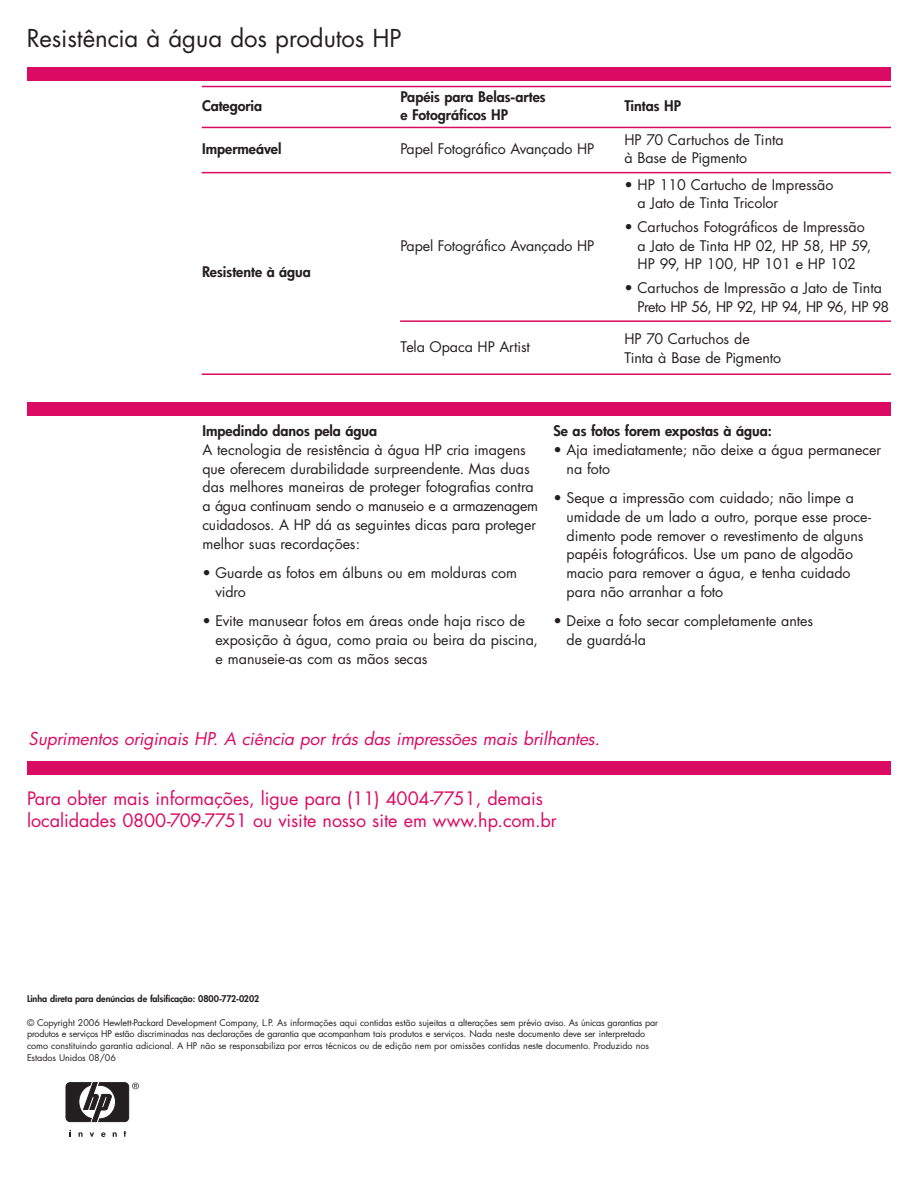
<style>
.page{position:relative;width:918px;height:1188px;background:#fff}
.page>*{position:absolute;margin:0;border:0;box-sizing:border-box;transform-origin:0 0}
.t1{font:24px "Futura";color:#231f20}
.t2{font:18px/22.5px "Futura";color:#db0a62}
.t3{font:italic 17.25px "Futura";color:#db0a62}
.t4{font:14.25px/18.8px "Futura";letter-spacing:-.005em;color:#231f20}
.t5{font:800 14.25px/18.6px "Futura";color:#231f20}
.t6{font:9px/11.7px "Futura";letter-spacing:-.01em;color:#231f20}
.t7{font:800 9px "Futura";letter-spacing:-.005em;color:#231f20}
</style>
<div class="page">
<hr style="left:202px;top:86px;width:689px;height:1px;background:#db0a62">
<hr style="left:202px;top:127px;width:689px;height:1px;background:#db0a62">
<hr style="left:202px;top:172px;width:689px;height:1px;background:#db0a62">
<hr style="left:400px;top:320px;width:491px;height:2px;background:#db0a62">
<hr style="left:202px;top:373px;width:689px;height:2px;background:#db0a62">
<div style="left:27px;top:67px;width:864px;height:13px;background:#db0a62"></div>
<div style="left:27px;top:402px;width:864px;height:14px;background:#db0a62"></div>
<div style="left:27px;top:761px;width:864px;height:14px;background:#db0a62"></div>
<svg style="left:90px;top:1132px;width:4px;height:5px"></svg>
<svg style="left:79px;top:1132px;width:4px;height:5px"></svg>
<svg style="left:113px;top:1132px;width:4px;height:5px"></svg>
<svg style="left:101px;top:1132px;width:5px;height:5px"></svg>
<svg style="left:124px;top:1131px;width:2px;height:6px"></svg>
<svg style="left:66px;top:1083px;width:73px;height:39px"></svg>
<h1 class="t1" style="left:27px;top:27px;width:376px">Resistência à água dos produtos HP</h1>
<p class="t5" style="left:202px;top:98px;width:62px">Categoria</p>
<p class="t5" style="left:401px;top:88px;width:147px">Papéis para Belas-artes e Fotográficos HP</p>
<p class="t5" style="left:624px;top:98px;width:58px">Tintas HP</p>
<p class="t5" style="left:202px;top:141px;width:81px">Impermeável</p>
<p class="t4" style="left:401px;top:141px;width:195px">Papel Fotográfico Avançado HP</p>
<p class="t4" style="left:624px;top:131px;width:161px">HP 70 Cartuchos de Tinta à Base de Pigmento</p>
<p class="t5" style="left:202px;top:264px;width:110px">Resistente à água</p>
<p class="t4" style="left:401px;top:238px;width:195px">Papel Fotográfico Avançado HP</p>
<p class="t4" style="left:638px;top:177px;width:197px;text-indent:-13px">• HP 110 Cartucho de Impressão a Jato de Tinta Tricolor</p>
<p class="t4" style="left:638px;top:219px;width:235px;text-indent:-13px">• Cartuchos Fotográficos de Impressão a Jato de Tinta HP 02, HP 58, HP 59,<br>HP 99, HP 100, HP 101 e HP 102</p>
<p class="t4" style="left:638px;top:280px;width:253px;text-indent:-13px">• Cartuchos de Impressão a Jato de Tinta<br>Preto HP 56, HP 92, HP 94, HP 96, HP 98</p>
<p class="t4" style="left:401px;top:339px;width:131px">Tela Opaca HP Artist</p>
<p class="t4" style="left:624px;top:331px;width:158px">HP 70 Cartuchos de<br>Tinta à Base de Pigmento</p>
<p class="t5" style="left:202px;top:423px;width:176px">Impedindo danos pela água</p>
<p class="t4" style="left:202px;top:441px;width:337px">A tecnologia de resistência à água HP cria imagens que oferecem durabilidade surpreendente. Mas duas das melhores maneiras de proteger fotografias contra a água continuam sendo o manuseio e a armazenagem cuidadosos. A HP dá as seguintes dicas para proteger melhor suas recordações:</p>
<p class="t4" style="left:216px;top:565px;width:303px;text-indent:-13px">• Guarde as fotos em álbuns ou em molduras com vidro</p>
<p class="t4" style="left:216px;top:613px;width:324px;text-indent:-13px">• Evite manusear fotos em áreas onde haja risco de exposição à água, como praia ou beira da piscina, e manuseie-as com as mãos secas</p>
<p class="t5" style="left:554px;top:423px;width:220px">Se as fotos forem expostas à água:</p>
<p class="t4" style="left:567px;top:441px;width:316px;text-indent:-13px">• Aja imediatamente; não deixe a água permanecer na foto</p>
<p class="t4" style="left:567px;top:490px;width:306px;text-indent:-13px">• Seque a impressão com cuidado; não limpe a umidade de um lado a outro, porque esse proce&shy;dimento pode remover o revestimento de alguns papéis fotográficos. Use um pano de algodão macio para remover a água, e tenha cuidado para não arranhar a foto</p>
<p class="t4" style="left:567px;top:613px;width:248px;text-indent:-13px">• Deixe a foto secar completamente antes de guardá-la</p>
<p class="t3" style="left:28px;top:730px;width:573px">Suprimentos originais HP. A ciência por trás das impressões mais brilhantes.</p>
<p class="t2" style="left:27px;top:789px;width:532px">Para obter mais informações, ligue para (11) 4004-7751, demais localidades 0800-709-7751 ou visite nosso site em www.hp.com.br</p>
<p class="t7" style="left:27px;top:995px;width:234px">Linha direta para denúncias de falsificação: 0800-772-0202</p>
<p class="t6" style="left:27px;top:1017px;width:633px">© Copyright 2006 Hewlett-Packard Development Company, L.P. As informações aqui contidas estão sujeitas a alterações sem prévio aviso. As únicas garantias par produtos e serviços HP estão discriminadas nas declarações de garantia que acompanham tais produtos e serviços. Nada neste documento deve ser interpretado como constituindo garantia adicional. A HP não se responsabiliza por erros técnicos ou de edição nem por omissões contidas neste documento. Produzido nos Estados Unidos 08/06</p>
</div>
